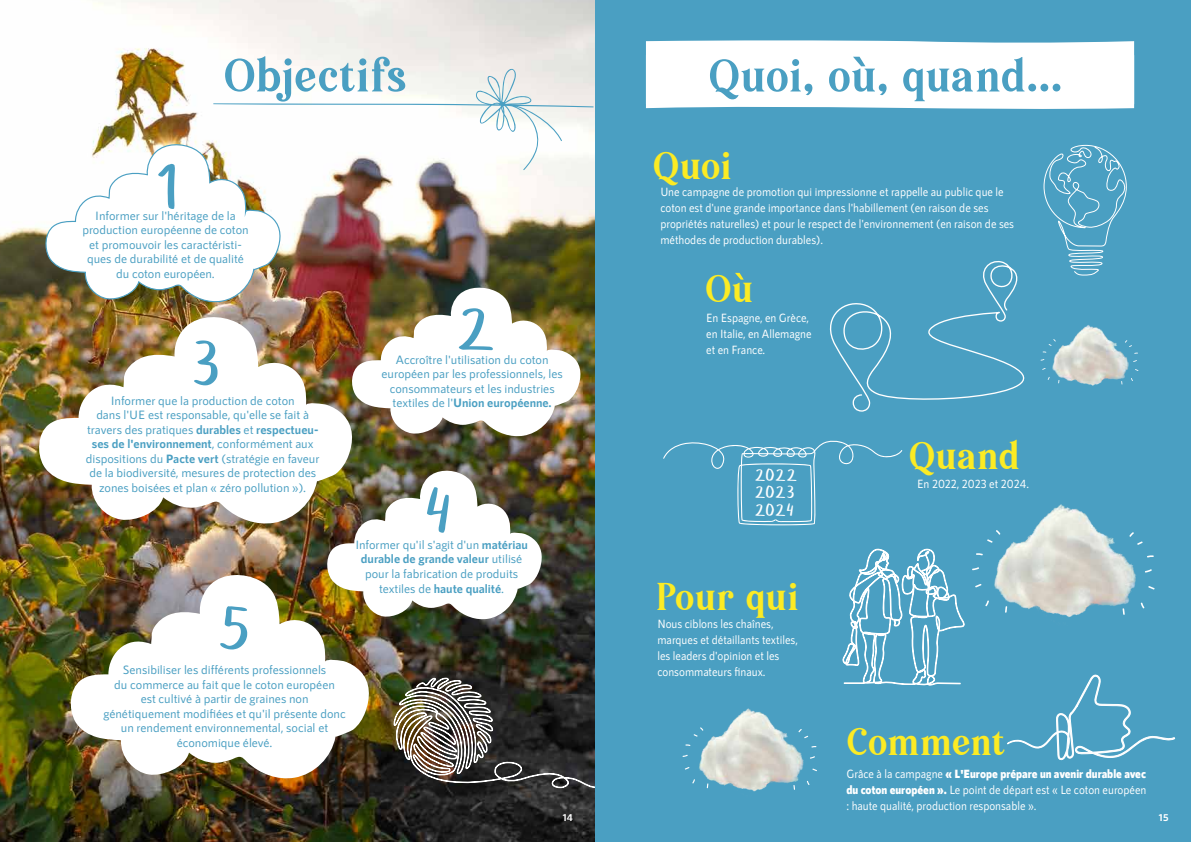
<style>
.page{position:relative;width:1191px;height:842px;background:#fff}
.page>*{position:absolute;margin:0;border:0;box-sizing:border-box;transform-origin:0 0}
.t1{font:64.5px "afanan";color:#4a9fc2}
.t2{font:55.5px "Pioggia";letter-spacing:.03em;color:#4a9fc2}
.t3{font:54.5px "Pioggia";letter-spacing:.02em;color:#4a9fc2}
.t4{font:45.7px "Pioggia";letter-spacing:.02em;color:#fceb24}
.t5{font:17.8px/17.3px "afanan";letter-spacing:.1em;color:#fff;text-align:justify}
.t6{font:500 12.1px/14.6px "RNS Sanz";color:#4a9fc2;text-align:center}
.t7{font:500 12px/16px "RNS Sanz";color:#fff;scale:.92 1}
.t8{font:700 10px "RNS Sanz";color:#fff}
.s1{font-weight:700}
.s2{font-weight:900}
</style>
<div class="page">
<img style="left:0;top:0;width:595px;height:842px">
<svg style="left:393px;top:664px;width:202px;height:161px;background:#44413d"></svg>
<img style="left:325px;top:469px;width:218px;height:152px">
<img style="left:36px;top:438px;width:318px;height:88px">
<img style="left:68px;top:572px;width:303px;height:208px">
<img style="left:1px;top:65px;width:593px;height:373px">
<div style="left:595px;top:0;width:596px;height:842px;background:#4a9fc2"></div>
<svg style="left:842px;top:548px;width:123px;height:137px"></svg>
<svg style="left:663px;top:440px;width:239px;height:85px"></svg>
<svg style="left:1007px;top:675px;width:167px;height:85px"></svg>
<img style="left:994px;top:504px;width:151px;height:113px">
<svg style="left:976px;top:553px;width:7px;height:3px"></svg>
<svg style="left:985px;top:600px;width:4px;height:7px"></svg>
<svg style="left:1005px;top:606px;width:2px;height:7px"></svg>
<svg style="left:975px;top:584px;width:7px;height:4px"></svg>
<svg style="left:972px;top:567px;width:7px;height:3px"></svg>
<svg style="left:987px;top:530px;width:13px;height:13px"></svg>
<svg style="left:1147px;top:555px;width:7px;height:3px"></svg>
<svg style="left:1140px;top:602px;width:4px;height:7px"></svg>
<svg style="left:1122px;top:608px;width:2px;height:7px"></svg>
<svg style="left:1148px;top:586px;width:7px;height:4px"></svg>
<svg style="left:1144px;top:569px;width:8px;height:4px"></svg>
<svg style="left:1129px;top:532px;width:14px;height:13px"></svg>
<img style="left:699px;top:708px;width:118px;height:84px">
<svg style="left:682px;top:754px;width:6px;height:3px"></svg>
<svg style="left:693px;top:727px;width:10px;height:10px"></svg>
<svg style="left:806px;top:780px;width:4px;height:5px"></svg>
<svg style="left:812px;top:768px;width:5px;height:3px"></svg>
<svg style="left:809px;top:756px;width:6px;height:3px"></svg>
<svg style="left:798px;top:729px;width:10px;height:9px"></svg>
<svg style="left:829px;top:144px;width:309px;height:268px"></svg>
<svg style="left:735px;top:273px;width:8px;height:7px"></svg>
<div style="left:646px;top:40px;width:488px;height:69px;background:#fff"></div>
<h2 class="t2" style="left:225px;top:56px;width:183px">Objectifs</h2>
<h1 class="t1" style="left:159px;top:149px;width:20px">1</h1>
<p class="t6" style="left:82px;top:208px;width:168px">Informer sur l'héritage de la production européenne de coton et promouvoir les caractéristi&shy;ques de durabilité et de qualité du coton européen.</p>
<h1 class="t1" style="left:193px;top:325px;width:29px">3</h1>
<p class="t6" style="left:86px;top:393px;width:235px">Informer que la production de coton<br>dans l'UE est responsable, qu'elle se fait à travers des pratiques <span class="s1">durables</span> et <span class="s1">respectueu&shy;ses de l'environnement</span>, conformément aux dispositions du <span class="s1">Pacte vert</span> (stratégie en faveur de la biodiversité, mesures de protection des zones boisées et plan « zéro pollution »).</p>
<h1 class="t1" style="left:221px;top:590px;width:30px">5</h1>
<p class="t6" style="left:103px;top:662px;width:244px">Sensibiliser les différents professionnels<br>du commerce au fait que le coton européen<br>est cultivé à partir de graines non génétiquement modifiées et qu'il présente donc un rendement environnemental, social et économique élevé.</p>
<h1 class="t1" style="left:459px;top:290px;width:34px">2</h1>
<p class="t6" style="left:381px;top:366px;width:183px">européen par les professionnels, les consommateurs et les industries textiles de l'<span class="s1">Union européenne.</span></p>
<p class="t6" style="left:396px;top:352px;width:154px">Accroître l'utilisation du coton</p>
<h1 class="t1" style="left:427px;top:473px;width:25px">4</h1>
<p class="t6" style="left:355px;top:537px;width:174px">Informer qu'il s'agit d'un <span class="s1">matériau durable de grande valeur</span> utilisé pour la fabrication de produits textiles de <span class="s1">haute qualité</span>.</p>
<p class="t8" style="left:563px;top:811px;width:12px">14</p>
<h3 class="t3" style="left:710px;top:57px;width:354px">Quoi, ou, quand...</h3>
<h3 class="t3" style="left:663px;top:63px;width:448px">What, Where, When...</h3>
<h3 class="t4" style="left:654px;top:150px;width:79px">Quoi</h3>
<p class="t7" style="left:660px;top:184px;width:386px">Une campagne de promotion qui impressionne et rappelle au public que le coton est d'une grande importance dans l'habillement (en raison de ses propriétés naturelles) et pour le respect de l'environnement (en raison de ses méthodes de production durables).</p>
<h3 class="t4" style="left:706px;top:273px;width:48px">Ou</h3>
<p class="t7" style="left:706px;top:309px;width:116px">En Espagne, en Grèce, en Italie, en Allemagne et en France.</p>
<h3 class="t5" style="left:755px;top:466px;width:42px">2022<br>2023<br>2024</h3>
<h3 class="t4" style="left:657px;top:580px;width:143px">Pour qui</h3>
<p class="t7" style="left:657px;top:616px;width:154px">Nous ciblons les chaînes, marques et détaillants textiles, les leaders d'opinion et les consommateurs finaux.</p>
<h3 class="t4" style="left:910px;top:440px;width:111px">Quand</h3>
<p class="t7" style="left:917px;top:476px;width:123px">En 2022, 2023 et 2024.</p>
<h3 class="t4" style="left:848px;top:726px;width:159px">Comment</h3>
<p class="t7" style="left:846px;top:765px;width:327px;text-align:justify">Grâce à la campagne <span class="s2">« L'Europe prépare un avenir durable avec du coton européen ».</span> Le point de départ est « Le coton européen : haute qualité, production responsable ».</p>
<p class="t8" style="left:1159px;top:811px;width:11px">15</p>
</div>
